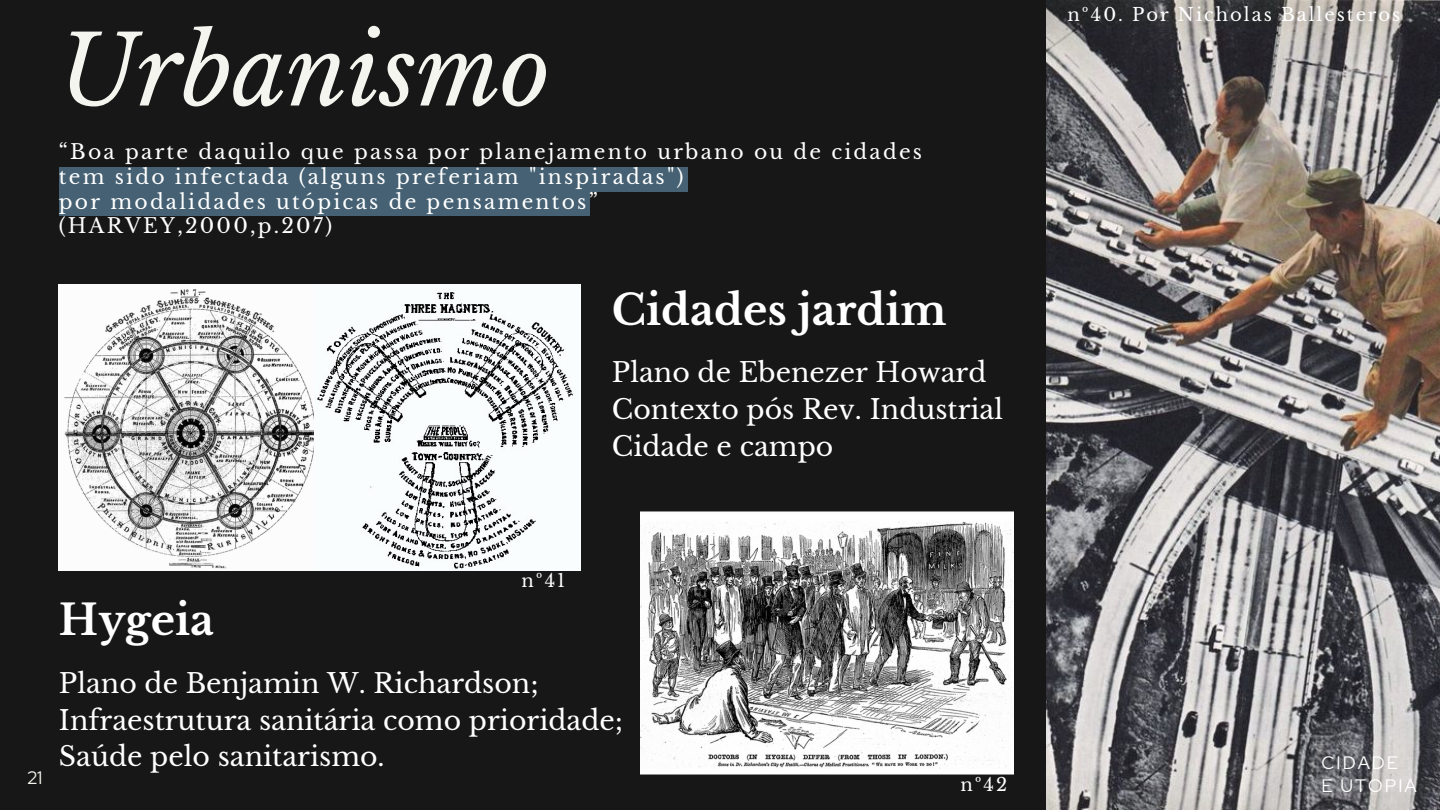
<style>
.page{position:relative;width:1440px;height:810px;background:#171717}
.page>*{position:absolute;margin:0;border:0;box-sizing:border-box;transform-origin:0 0}
.t1{font:italic 96px "Libre Baskerville";color:#f5f5ef}
.t2{font:700 41.7px "Libre Baskerville";color:#fff}
.t3{font:26.8px/36.9px "Libre Baskerville";color:#fff}
.t4{font:20.3px/24.8px "Libre Baskerville";letter-spacing:.11em;color:#fff}
.t5{font:18px "Libre Baskerville";letter-spacing:.11em;color:#fff}
.t6{font:18px/22.5px "Red Hat Display";letter-spacing:.11em;color:#fff}
.t7{font:18px "Red Hat Display";color:#f5f5ef}
</style>
<div class="page">
<img style="left:1047px;top:0;width:393px;height:810px">
<img style="left:59px;top:284px;width:256px;height:287px">
<img style="left:315px;top:284px;width:265px;height:287px">
<img style="left:640px;top:511px;width:374px;height:263px">
<div style="left:59px;top:191px;width:530px;height:25px;background:#456173"></div>
<div style="left:59px;top:167px;width:628px;height:24px;background:#456173"></div>
<h1 class="t1" style="left:59px;top:12px;width:493px">Urbanismo</h1>
<p class="t4" style="left:59px;top:140px;width:865px">“Boa parte daquilo que passa por planejamento urbano ou de cidades tem sido infectada (alguns preferiam "inspiradas")<br>por modalidades utópicas de pensamentos”<br>(HARVEY,2000,p.207)</p>
<h2 class="t2" style="left:612px;top:285px;width:336px">Cidades jardim</h2>
<h3 class="t3" style="left:612px;top:355px;width:393px">Plano de Ebenezer Howard<br>Contexto pós Rev. Industrial<br>Cidade e campo</h3>
<p class="t7" style="left:28px;top:766px;width:16px">21</p>
<p class="t5" style="left:521px;top:570px;width:45px">nº41</p>
<h2 class="t2" style="left:59px;top:595px;width:157px">Hygeia</h2>
<h3 class="t3" style="left:59px;top:665px;width:566px">Plano de Benjamin W. Richardson;<br>Infraestrutura sanitária como prioridade;<br>Saúde pelo sanitarismo.</h3>
<p class="t5" style="left:960px;top:774px;width:48px">nº42</p>
<p class="t5" style="left:1068px;top:4px;width:334px">nº40. Por Nicholas Ballesteros</p>
<p class="t6" style="left:1322px;top:751px;width:97px">CIDADE<br>E UTOPIA</p>
</div>
